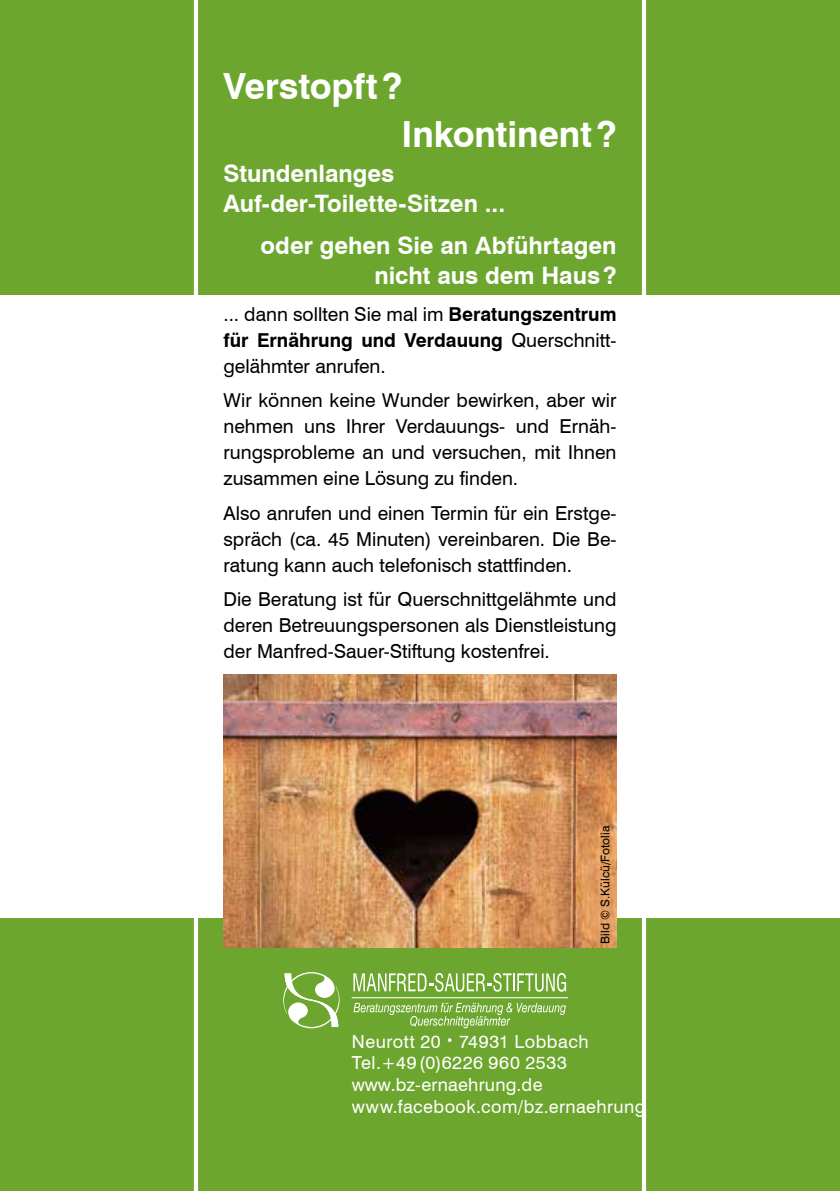
<style>
.page{position:relative;width:840px;height:1191px;background:#fff}
.page>*{position:absolute;margin:0;border:0;box-sizing:border-box;transform-origin:0 0}
.t1{font:700 36px/47.6px "Swiss 721 BT";letter-spacing:-.005em;color:#fff}
.t2{font:700 24px/30px "Swiss 721 BT";color:#fff}
.t3{font:19.2px/26px "Swiss 721 BT";color:#000;text-align:justify}
.t4{font:18px/21.6px "Swiss 721 BT";letter-spacing:.025em;color:#fff}
.t5{font:12px "Swiss 721 BT";color:#000}
.s1{font-weight:700}
.s2{font-size:12.6px}
</style>
<div class="page">
<div style="left:0;top:918px;width:839px;height:273px;background:#6da62e"></div>
<div style="left:0;top:0;width:839px;height:295px;background:#6da62e"></div>
<svg style="left:641px;top:0;width:4px;height:1191px"></svg>
<svg style="left:194px;top:0;width:4px;height:1191px"></svg>
<svg style="left:283px;top:972px;width:56px;height:56px"></svg>
<svg style="left:353px;top:1002px;width:212px;height:26px"></svg>
<svg style="left:353px;top:973px;width:212px;height:18px"></svg>
<hr style="left:351px;top:997px;width:216px;height:1px;background:#fff">
<img style="left:223px;top:675px;width:393px;height:272px">
<h1 class="t1" style="left:401px;top:62px;width:216px;text-indent:-178px">Verstopft?<br>Inkontinent?</h1>
<p class="t2" style="left:223px;top:158px;width:283px">Stundenlanges<br>Auf-der-Toilette-Sitzen ...</p>
<p class="t2" style="left:260px;top:230px;width:357px;text-align:right">oder gehen Sie an Abführtagen nicht aus dem Haus?</p>
<p class="t3" style="left:223px;top:301px;width:394px">... dann sollten Sie mal im <span class="s1">Beratungszentrum für Ernährung und Verdauung</span> Querschnitt&shy;gelähmter anrufen.</p>
<p class="t3" style="left:223px;top:387px;width:394px">Wir können keine Wunder bewirken, aber wir nehmen uns Ihrer Verdauungs- und Ernäh&shy;rungsprobleme an und versuchen, mit Ihnen zusammen eine Lösung zu finden.</p>
<p class="t3" style="left:223px;top:500px;width:394px">Also anrufen und einen Termin für ein Erstge&shy;spräch (ca. 45 Minuten) vereinbaren. Die Be&shy;ratung kann auch telefonisch stattfinden.</p>
<p class="t3" style="left:223px;top:586px;width:394px">Die Beratung ist für Querschnittgelähmte und deren Betreuungspersonen als Dienstleistung der Manfred‑Sauer‑Stiftung kostenfrei.</p>
<p class="t5" style="left:597px;top:943px;width:119px;rotate:-90deg">Bild © S.Külcü/Fotolia</p>
<p class="t4" style="left:351px;top:1030px;width:295px">Neurott 20 <span class="s2">•</span> 74931 Lobbach<br>Tel.+49 (0)6226 960 2533 www.bz-ernaehrung.de www.facebook.com/bz.ernaehrung</p>
</div>
